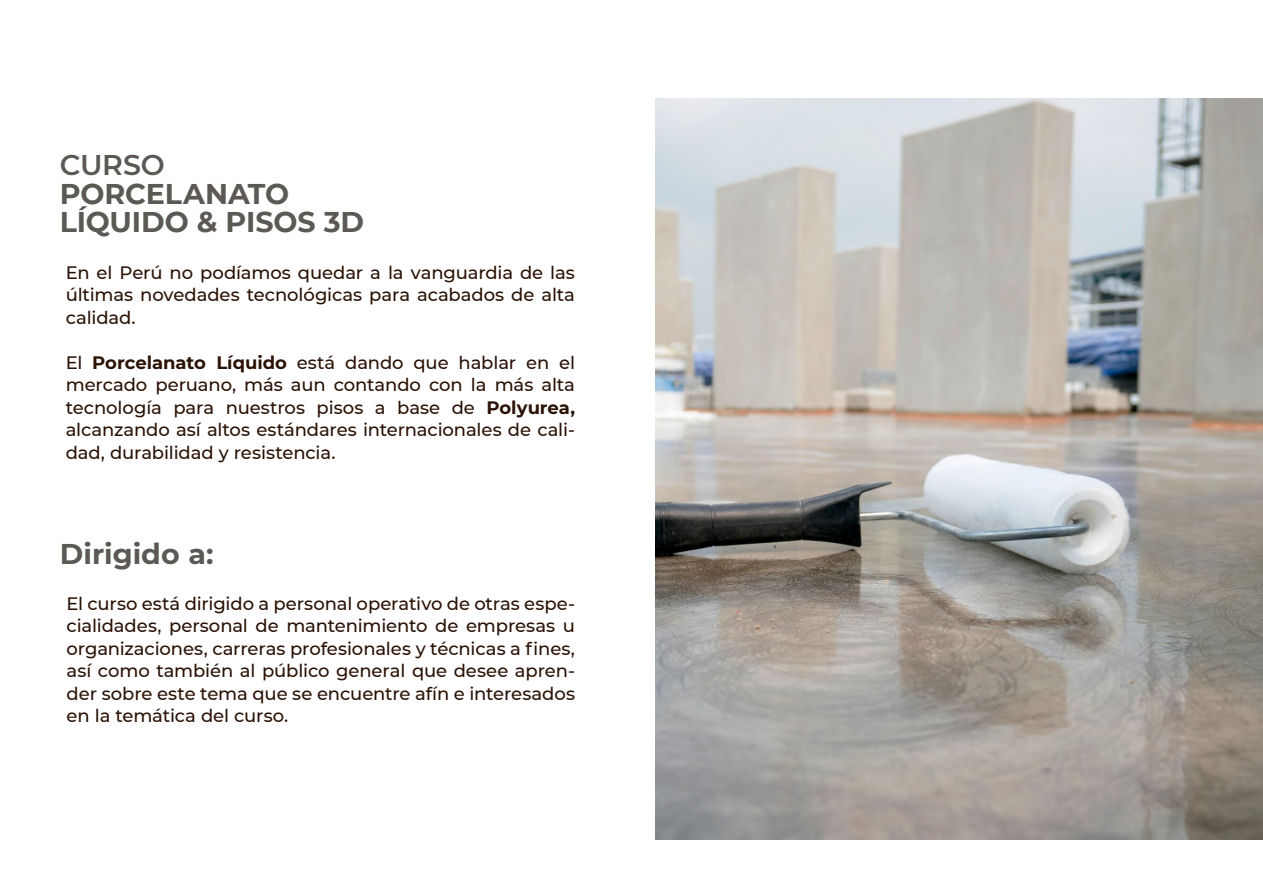
<style>
.page{position:relative;width:1263px;height:893px;background:#fff}
.page>*{position:absolute;margin:0;border:0;box-sizing:border-box;transform-origin:0 0}
.t1{font:700 28.5px/28.5px "Montserrat";letter-spacing:-.005em;color:#5c5954}
.t2{font:600 28.5px "Montserrat";letter-spacing:-.01em;color:#5c5954}
.t3{font:500 18px/22.5px "Montserrat";letter-spacing:-.005em;color:#2b1206;text-align:justify}
.s1{font-weight:700}
</style>
<div class="page">
<img style="left:655px;top:99px;width:608px;height:740px">
<h1 class="t2" style="left:60px;top:145px;width:106px">CURSO</h1>
<h1 class="t1" style="left:60px;top:178px;width:306px">PORCELANATO<br>LÍQUIDO &amp; PISOS 3D</h1>
<p class="t3" style="left:66px;top:260px;width:511px">En el Perú no podíamos quedar a la vanguardia de las últimas novedades tecnológicas para acabados de alta calidad.</p>
<p class="t3" style="left:66px;top:350px;width:511px">El <span class="s1">Porcelanato Líquido</span> está dando que hablar en el mercado peruano, más aun contando con la más alta tecnología para nuestros pisos a base de <span class="s1">Polyurea, </span>alcanzando así altos estándares internacionales de cali&shy;dad, durabilidad y resistencia.</p>
<h1 class="t1" style="left:60px;top:538px;width:155px">Dirigido a:</h1>
<p class="t3" style="left:67px;top:592px;width:510px">El curso está dirigido a personal operativo de otras espe&shy;cialidades, personal de mantenimiento de empresas u organizaciones, carreras profesionales y técnicas a fines, así como también al público general que desee apren&shy;der sobre este tema que se encuentre afín e interesados en la temática del curso.</p>
</div>
